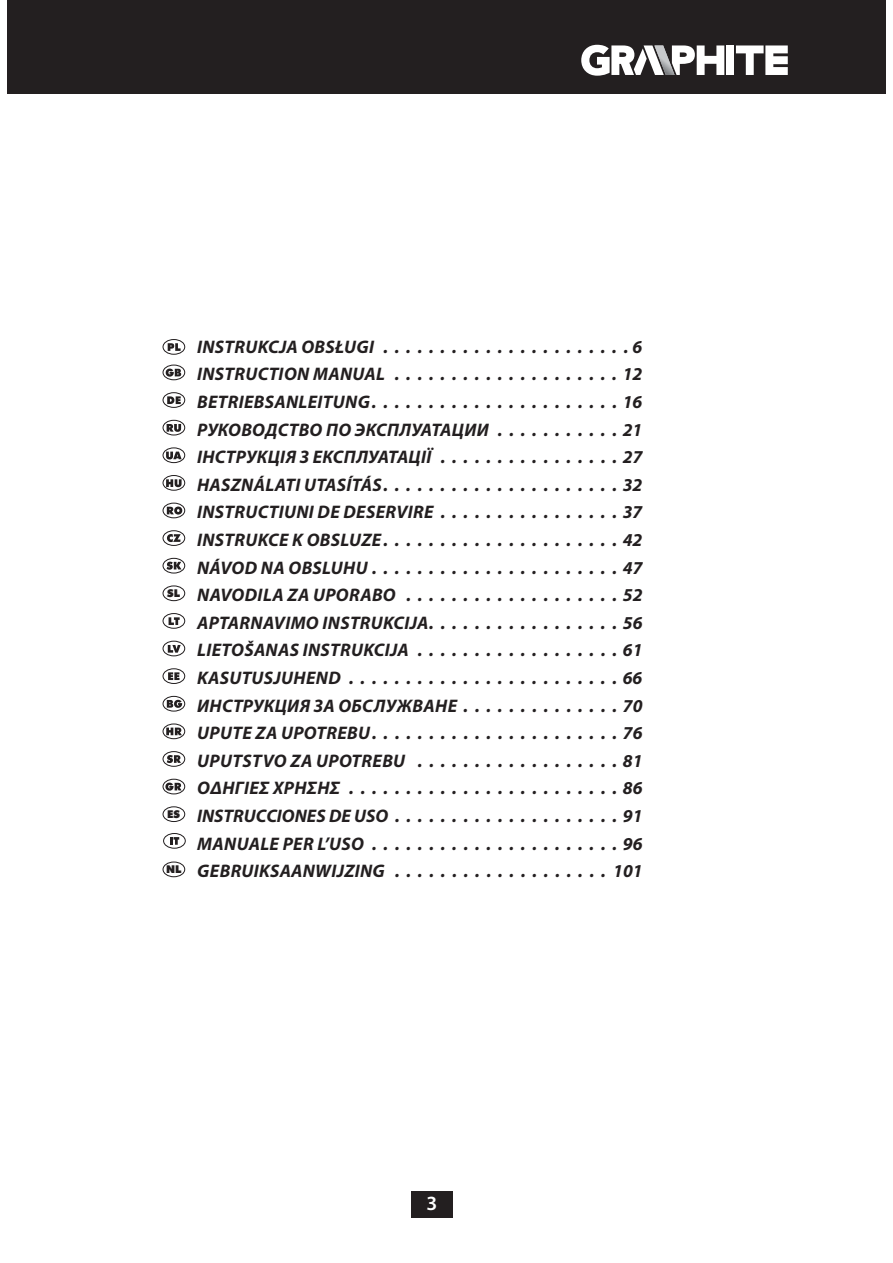
<style>
.page{position:relative;width:893px;height:1263px;background:#fff}
.page>*{position:absolute;margin:0;border:0;box-sizing:border-box;transform-origin:0 0}
.t1{font:600 20.25px "Myriad Pro";color:#fff}
.t2{font:italic 700 18.15px/27.6px "Myriad Pro";letter-spacing:.02em;color:#231f20;text-align:justify}
.t3{font:900 10.8px "Futura BT";color:#231f20}
</style>
<div class="page">
<div style="left:411px;top:1191px;width:42px;height:26px;background:#231f20"></div>
<div style="left:7px;top:0;width:878px;height:93px;background:#231f20"></div>
<svg style="left:736px;top:45px;width:52px;height:30px"></svg>
<div style="left:726px;top:45px;width:8px;height:30px;background:#fff"></div>
<svg style="left:581px;top:45px;width:143px;height:31px"></svg>
<svg style="left:163px;top:340px;width:22px;height:14px"></svg>
<div style="left:162px;top:339px;width:23px;height:16px;border:1px solid #231f20;border-radius:50%"></div>
<svg style="left:168px;top:343px;width:13px;height:8px"></svg>
<svg style="left:163px;top:365px;width:22px;height:15px"></svg>
<div style="left:162px;top:365px;width:23px;height:15px;border:1px solid #231f20;border-radius:50%"></div>
<svg style="left:166px;top:369px;width:15px;height:8px"></svg>
<svg style="left:163px;top:393px;width:22px;height:14px"></svg>
<div style="left:162px;top:392px;width:23px;height:16px;border:1px solid #231f20;border-radius:50%"></div>
<svg style="left:167px;top:396px;width:14px;height:8px"></svg>
<svg style="left:163px;top:420px;width:22px;height:15px"></svg>
<div style="left:162px;top:420px;width:23px;height:16px;border:1px solid #231f20;border-radius:50%"></div>
<svg style="left:167px;top:424px;width:14px;height:8px"></svg>
<svg style="left:163px;top:448px;width:22px;height:15px"></svg>
<div style="left:162px;top:447px;width:23px;height:16px;border:1px solid #231f20;border-radius:50%"></div>
<svg style="left:166px;top:452px;width:16px;height:7px"></svg>
<svg style="left:163px;top:476px;width:22px;height:14px"></svg>
<div style="left:162px;top:475px;width:23px;height:16px;border:1px solid #231f20;border-radius:50%"></div>
<svg style="left:166px;top:479px;width:16px;height:8px"></svg>
<svg style="left:163px;top:503px;width:22px;height:15px"></svg>
<div style="left:162px;top:503px;width:23px;height:15px;border:1px solid #231f20;border-radius:50%"></div>
<svg style="left:167px;top:507px;width:15px;height:8px"></svg>
<svg style="left:163px;top:531px;width:22px;height:14px"></svg>
<div style="left:162px;top:530px;width:23px;height:16px;border:1px solid #231f20;border-radius:50%"></div>
<svg style="left:167px;top:534px;width:14px;height:8px"></svg>
<svg style="left:163px;top:558px;width:22px;height:15px"></svg>
<div style="left:162px;top:558px;width:23px;height:16px;border:1px solid #231f20;border-radius:50%"></div>
<svg style="left:167px;top:562px;width:15px;height:8px"></svg>
<div style="left:162px;top:585px;width:23px;height:16px;border:1px solid #231f20;border-radius:50%"></div>
<svg style="left:163px;top:614px;width:22px;height:14px"></svg>
<div style="left:163px;top:613px;width:22px;height:16px;border:1px solid #231f20;border-radius:50%"></div>
<svg style="left:169px;top:617px;width:11px;height:8px"></svg>
<svg style="left:163px;top:641px;width:22px;height:15px"></svg>
<div style="left:162px;top:641px;width:23px;height:15px;border:1px solid #231f20;border-radius:50%"></div>
<svg style="left:168px;top:645px;width:13px;height:8px"></svg>
<svg style="left:163px;top:669px;width:22px;height:14px"></svg>
<div style="left:162px;top:668px;width:23px;height:16px;border:1px solid #231f20;border-radius:50%"></div>
<svg style="left:168px;top:672px;width:11px;height:8px"></svg>
<svg style="left:163px;top:696px;width:22px;height:15px"></svg>
<div style="left:162px;top:696px;width:23px;height:16px;border:1px solid #231f20;border-radius:50%"></div>
<svg style="left:167px;top:700px;width:15px;height:8px"></svg>
<svg style="left:163px;top:724px;width:22px;height:15px"></svg>
<div style="left:162px;top:723px;width:23px;height:16px;border:1px solid #231f20;border-radius:50%"></div>
<svg style="left:166px;top:728px;width:16px;height:7px"></svg>
<svg style="left:163px;top:752px;width:22px;height:14px"></svg>
<div style="left:162px;top:751px;width:23px;height:16px;border:1px solid #231f20;border-radius:50%"></div>
<svg style="left:167px;top:755px;width:14px;height:8px"></svg>
<svg style="left:163px;top:779px;width:22px;height:15px"></svg>
<div style="left:162px;top:779px;width:23px;height:15px;border:1px solid #231f20;border-radius:50%"></div>
<svg style="left:165px;top:783px;width:17px;height:8px"></svg>
<div style="left:162px;top:806px;width:23px;height:16px;border:1px solid #231f20;border-radius:50%"></div>
<svg style="left:164px;top:834px;width:21px;height:14px"></svg>
<div style="left:163px;top:833px;width:23px;height:16px;border:1px solid #231f20;border-radius:50%"></div>
<svg style="left:170px;top:837px;width:9px;height:8px"></svg>
<div style="left:162px;top:862px;width:23px;height:15px;border:1px solid #231f20;border-radius:50%"></div>
<p class="t3" style="left:167px;top:589px;width:14px">SL</p>
<p class="t3" style="left:167px;top:810px;width:14px">ES</p>
<p class="t3" style="left:166px;top:866px;width:17px">NL</p>
<p class="t2" style="left:197px;top:333px;width:447px">INSTRUKCJA OBSŁUGI . . . . . . . . . . . . . . . . . . . . . . 6<br>INSTRUCTION MANUAL . . . . . . . . . . . . . . . . . . . . 12<br>BETRIEBSANLEITUNG......................16<br>РУКОВОДСТВО ПО ЭКСПЛУАТАЦИИ . . . . . . . . . . . 21<br>ІНСТРУКЦІЯ З ЕКСПЛУАТАЦІЇ . . . . . . . . . . . . . . . . 27<br>HASZNÁLATI UTASÍTÁS.....................32<br>INSTRUCTIUNI DE DESERVIRE . . . . . . . . . . . . . . . . 37<br>INSTRUKCE K OBSLUZE.....................42<br>NÁVOD NA OBSLUHU . . . . . . . . . . . . . . . . . . . . . . 47<br>NAVODILA ZA UPORABO . . . . . . . . . . . . . . . . . . . 52<br>APTARNAVIMO INSTRUKCIJA. . . . . . . . . . . . . . . . . 56<br>LIETOŠANAS INSTRUKCIJA . . . . . . . . . . . . . . . . . . 61<br>KASUTUSJUHEND . . . . . . . . . . . . . . . . . . . . . . . . 66<br>ИНСТРУКЦИЯ ЗА ОБСЛУЖВАНЕ . . . . . . . . . . . . . . 70<br>UPUTE ZA UPOTREBU......................76<br>UPUTSTVO ZA UPOTREBU . . . . . . . . . . . . . . . . . . 81<br>ΟΔΗΓΙΕΣ ΧΡΗΣΗΣ . . . . . . . . . . . . . . . . . . . . . . . . 86<br>INSTRUCCIONES DE USO . . . . . . . . . . . . . . . . . . . . 91<br>MANUALE PER L’USO . . . . . . . . . . . . . . . . . . . . . . 96<br>GEBRUIKSAANWIJZING . . . . . . . . . . . . . . . . . . . 101</p>
<p class="t1" style="left:426px;top:1196px;width:12px">3</p>
</div>
